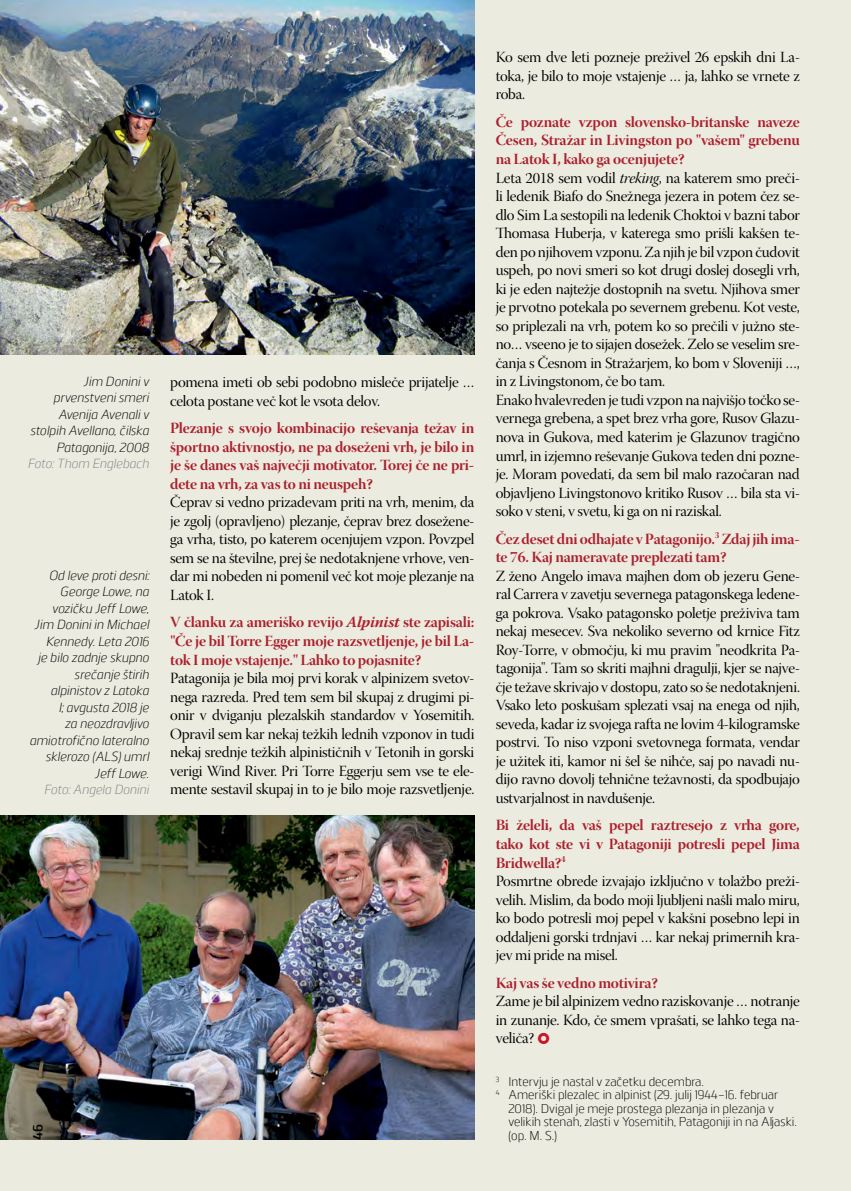
<style>
.page{position:relative;width:851px;height:1191px;background:#fff}
.page>*{position:absolute;margin:0;border:0;box-sizing:border-box;transform-origin:0 0}
.t1{font:15.45px/18.6px "Warnock Pro Disp";letter-spacing:-.015em;color:#000;text-align:justify}
.t2{font:15.45px/18.5px "Warnock Pro Bold Disp";letter-spacing:-.015em;color:#ab202c;text-align:justify}
.t3{font:700 13.5px "Juhl";color:#000}
.t4{font:italic 300 13.2px/16.5px "Juhl";color:#000;text-align:right}
.t5{font:italic 300 13.2px "Juhl";color:#808285}
.t6{font:300 12.75px "Juhl";color:#000}
.s1{font-family:"Warnock Pro";font-weight:700;font-style:italic}
.s2{font-family:"Warnock Pro It Disp"}
.s3{font-family:"Markacija";color:#ca1528}
</style>
<div class="page">
<div style="left:0;top:0;width:850px;height:1191px;background:#ecebe0"></div>
<img style="left:0;top:815px;width:474px;height:325px">
<img style="left:0;top:0;width:474px;height:354px">
<p class="t4" style="left:30px;top:372px;width:120px">Jim Donini v prvenstveni smeri<br>Avenija Avenali v stolpih Avellano, čilska<br>Patagonija, 2008</p>
<p class="t5" style="left:28px;top:454px;width:123px">Foto: Thom Englebach</p>
<p class="t4" style="left:29px;top:565px;width:121px">Od leve proti desni:<br>George Lowe, na vozičku Jeff Lowe,<br>Jim Donini in Michael<br>Kennedy. Leta 2016<br>je bilo zadnje skupno srečanje štirih alpinistov z Latoka<br>I; avgusta 2018 je<br>za neozdravljivo amiotrofično lateralno sklerozo (ALS) umrl<br>Jeff Lowe.</p>
<p class="t5" style="left:44px;top:780px;width:107px">Foto: Angela Donini</p>
<p class="t1" style="left:170px;top:375px;width:306px">pomena imeti ob sebi podobno misleče prijatelje … celota postane več kot le vsota delov.</p>
<p class="t2" style="left:170px;top:419px;width:306px">Plezanje s svojo kombinacijo reševanja težav in športno aktivnostjo, ne pa doseženi vrh, je bilo in je še danes vaš največji motivator. Torej če ne pri&shy;dete na vrh, za vas to ni neuspeh?</p>
<p class="t1" style="left:170px;top:495px;width:306px">Čeprav si vedno prizadevam priti na vrh, menim, da je zgolj (opravljeno) plezanje, čeprav brez dosežene&shy;ga vrha, tisto, po katerem ocenjujem vzpon. Povzpel sem se na številne, prej še nedotaknjene vrhove, ven&shy;dar mi nobeden ni pomenil več kot moje plezanje na Latok I.</p>
<p class="t2" style="left:170px;top:613px;width:306px">V članku za ameriško revijo <span class="s1">Alpinist</span> ste zapisali: "Če je bil Torre Egger moje razsvetljenje, je bil La&shy;tok I moje vstajenje." Lahko to pojasnite?</p>
<p class="t1" style="left:170px;top:670px;width:306px">Patagonija je bila moj prvi korak v alpinizem svetov&shy;nega razreda. Pred tem sem bil skupaj z drugimi pi&shy;onir v dviganju plezalskih standardov v Yosemitih.<br>Opravil sem kar nekaj težkih lednih vzponov in tudi nekaj srednje težkih alpinističnih v Tetonih in gorski verigi Wind River. Pri Torre Eggerju sem vse te ele&shy;mente sestavil skupaj in to je bilo moje razsvetljenje.</p>
<p class="t3" style="left:28px;top:1140px;width:17px;rotate:-90deg">46</p>
<p class="t1" style="left:495px;top:50px;width:306px">Ko sem dve leti pozneje preživel 26 epskih dni La&shy;toka, je bilo to moje vstajenje … ja, lahko se vrnete z roba.</p>
<p class="t2" style="left:495px;top:112px;width:306px">Če poznate vzpon slovensko-britanske naveze Česen, Stražar in Livingston po "vašem" grebenu na Latok I, kako ga ocenjujete?</p>
<p class="t1" style="left:495px;top:170px;width:306px;text-align:left">Leta 2018 sem vodil <span class="s2">treking</span>, na katerem smo preči&shy;li ledenik Biafo do Snežnega jezera in potem čez se&shy;dlo Sim La sestopili na ledenik Choktoi v bazni tabor Thomasa Huberja, v katerega smo prišli kakšen te&shy;den po njihovem vzponu. Za njih je bil vzpon čudovit uspeh, po novi smeri so kot drugi doslej dosegli vrh, ki je eden najtežje dostopnih na svetu. Njihova smer je prvotno potekala po severnem grebenu. Kot veste, so priplezali na vrh, potem ko so prečili v južno ste&shy;no… vseeno je to sijajen dosežek. Zelo se veselim sre&shy;čanja s Česnom in Stražarjem, ko bom v Sloveniji …, in z Livingstonom, če bo tam.<br>Enako hvalevreden je tudi vzpon na najvišjo točko se&shy;vernega grebena, a spet brez vrha gore, Rusov Glazu&shy;nova in Gukova, med katerim je Glazunov tragično umrl, in izjemno reševanje Gukova teden dni pozne&shy;je. Moram povedati, da sem bil malo razočaran nad objavljeno Livingstonovo kritiko Rusov … bila sta vi&shy;soko v steni, v svetu, ki ga on ni raziskal.</p>
<p class="t2" style="left:495px;top:529px;width:306px">Čez deset dni odhajate v Patagonijo.<sup>3</sup> Zdaj jih ima&shy;te 76. Kaj nameravate preplezati tam?</p>
<p class="t1" style="left:495px;top:568px;width:306px">Z ženo Angelo imava majhen dom ob jezeru Gene&shy;ral Carrera v zavetju severnega patagonskega ledene&shy;ga pokrova. Vsako patagonsko poletje preživiva tam nekaj mesecev. Sva nekoliko severno od krnice Fitz Roy-Torre, v območju, ki mu pravim "neodkrita Pa&shy;tagonija". Tam so skriti majhni dragulji, kjer se najve&shy;čje težave skrivajo v dostopu, zato so še nedotaknjeni.<br>Vsako leto poskušam splezati vsaj na enega od njih, seveda, kadar iz svojega rafta ne lovim 4-kilogramske postrvi. To niso vzponi svetovnega formata, vendar je užitek iti, kamor ni šel še nihče, saj po navadi nu&shy;dijo ravno dovolj tehnične težavnosti, da spodbujajo ustvarjalnost in navdušenje.</p>
<p class="t2" style="left:495px;top:816px;width:305px">Bi želeli, da vaš pepel raztresejo z vrha gore, tako kot ste vi v Patagoniji potresli pepel Jima Bridwella?<sup>4</sup></p>
<p class="t1" style="left:495px;top:873px;width:306px">Posmrtne obrede izvajajo izključno v tolažbo preži&shy;velih. Mislim, da bodo moji ljubljeni našli malo miru, ko bodo potresli moj pepel v kakšni posebno lepi in oddaljeni gorski trdnjavi … kar nekaj primernih kra&shy;jev mi pride na misel.</p>
<p class="t2" style="left:495px;top:973px;width:164px">Kaj vas še vedno motivira?</p>
<p class="t1" style="left:495px;top:993px;width:306px">Zame je bil alpinizem vedno raziskovanje … notranje in zunanje. Kdo, če smem vprašati, se lahko tega na&shy;veliča? <span class="s3">m</span></p>
<p class="t6" style="left:495px;top:1072px;width:210px"><sup>3</sup> Intervju je nastal v začetku decembra.</p>
<p class="t6" style="left:495px;top:1085px;width:284px"><sup>4</sup> Ameriški plezalec in alpinist (29. julij 1944–16. februar</p>
<p class="t6" style="left:508px;top:1099px;width:267px">2018). Dvigal je meje prostega plezanja in plezanja v</p>
<p class="t6" style="left:508px;top:1112px;width:290px">velikih stenah, zlasti v Yosemitih, Patagoniji in na Aljaski.</p>
<p class="t6" style="left:508px;top:1126px;width:50px">(op. M. S.)</p>
</div>
